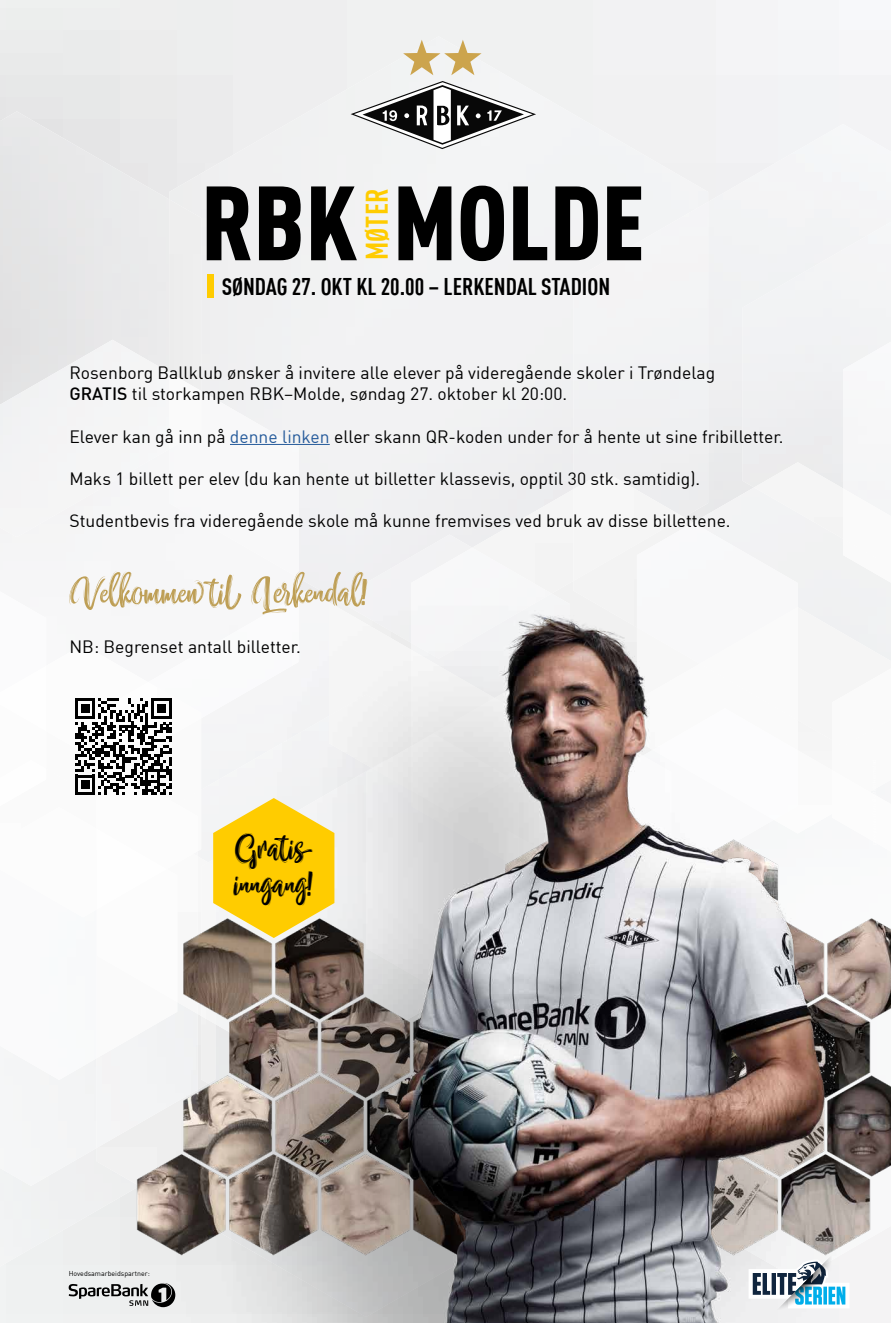
<style>
.page{position:relative;width:891px;height:1323px;background:#fff}
.page>*{position:absolute;margin:0;border:0;box-sizing:border-box;transform-origin:0 0}
.t1{font:900 103.6px "DIN Cond";color:#000}
.t2{font:52.5px "Nettizen Script Dancing";color:#be9f56}
.t3{font:48.82px/35.9px "Nettizen Script Dancing";color:#000}
.t4{font:700 30.45px "DIN Cond";letter-spacing:.01em;color:#fc0}
.t5{font:700 23.71px "DIN Cond";color:#000}
.t6{font:17.5px/21px "DIN";color:#000}
.t7{font:7px "DIN";color:#000}
.s1{font-weight:500}
.s2{color:#265b9b}
</style>
<div class="page">
<svg style="left:0;top:0;width:890px;height:124px"></svg>
<div style="left:169px;top:36px;width:539px;height:529px;background:#f1f2f2"></div>
<div style="left:336px;top:534px;width:136px;height:31px;background:#eff0f2"></div>
<div style="left:472px;top:489px;width:101px;height:76px;background:#f3f3f3"></div>
<div style="left:411px;top:547px;width:140px;height:18px;background:#f5f5f5"></div>
<img style="left:169px;top:391px;width:129px;height:174px">
<img style="left:693px;top:487px;width:150px;height:78px">
<div style="left:683px;top:522px;width:114px;height:43px;background:#f3f3f4"></div>
<div style="left:573px;top:202px;width:135px;height:315px;background:#f2f3f4"></div>
<div style="left:573px;top:471px;width:110px;height:94px;background:#f5f5f5"></div>
<div style="left:169px;top:199px;width:32px;height:173px;background:#eee"></div>
<img style="left:169px;top:372px;width:32px;height:77px">
<div style="left:742px;top:222px;width:148px;height:266px;background:#f1f2f4"></div>
<div style="left:754px;top:462px;width:89px;height:76px;background:#f3f3f4"></div>
<div style="left:842px;top:341px;width:48px;height:175px;background:#f6f7f8"></div>
<img style="left:843px;top:488px;width:47px;height:77px">
<img style="left:0;top:565px;width:890px;height:757px">
<div style="left:207px;top:275px;width:6px;height:23px;background:#fc0"></div>
<svg style="left:350px;top:81px;width:186px;height:68px"></svg>
<svg style="left:403px;top:40px;width:78px;height:35px"></svg>
<svg style="left:69px;top:1282px;width:106px;height:24px;background:#a0a1a1"></svg>
<svg style="left:748px;top:1252px;width:101px;height:61px"></svg>
<svg style="left:213px;top:797px;width:121px;height:140px"></svg>
<hr style="left:230px;top:444px;width:100px;height:1px;background:#265b9b">
<svg style="left:75px;top:698px;width:97px;height:97px"></svg>
<h1 class="t1" style="left:201px;top:158px;width:445px">RBK MOLDE</h1>
<h3 class="t4" style="left:358px;top:260px;width:74px;rotate:-90deg">MØTER</h3>
<h3 class="t5" style="left:222px;top:271px;width:390px">SØNDAG 27. OKT KL 20.00 – LERKENDAL STADION</h3>
<p class="t6" style="left:69px;top:362px;width:647px">Rosenborg Ballklub ønsker å invitere alle elever på videregående skoler i Trøndelag<br><span class="s1">GRATIS</span> til storkampen RBK–Molde, søndag 27. oktober kl 20:00.</p>
<p class="t6" style="left:69px;top:425px;width:715px">Elever kan gå inn på <span class="s2">denne linken</span> eller skann QR-koden under for å hente ut sine fribilletter.</p>
<p class="t6" style="left:69px;top:467px;width:632px">Maks 1 billett per elev (du kan hente ut billetter klassevis, opptil 30 stk. samtidig).</p>
<p class="t6" style="left:69px;top:509px;width:662px">Studentbevis fra videregående skole må kunne fremvises ved bruk av disse billettene.</p>
<h2 class="t2" style="left:69px;top:568px;width:300px">Velkommen til Lerkendal!</h2>
<p class="t6" style="left:69px;top:635px;width:233px">NB: Begrenset antall billetter.</p>
<h3 class="t3" style="left:234px;top:831px;width:81px">Gratis inngang!</h3>
<p class="t7" style="left:69px;top:1268px;width:83px">Hovedsamarbeidspartner:</p>
</div>
